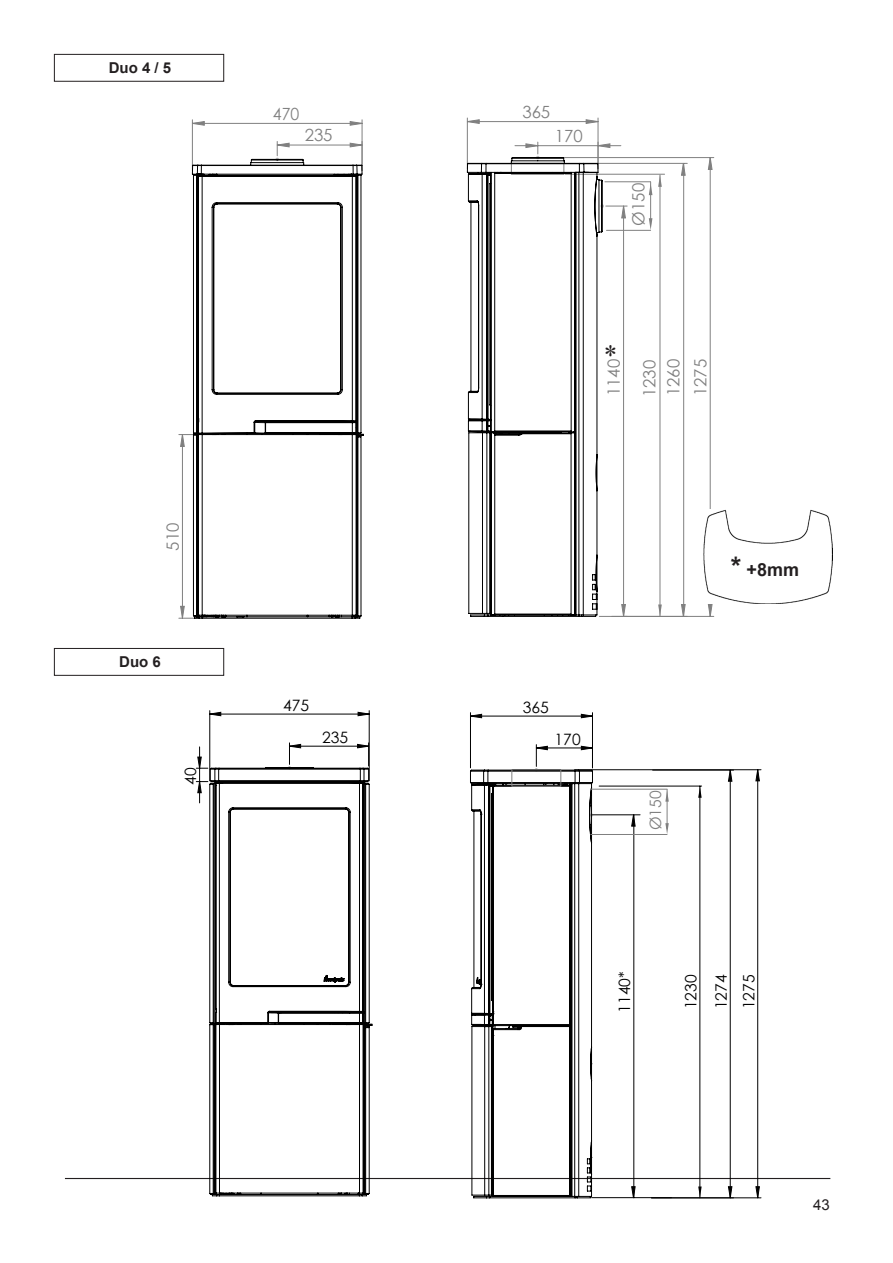
<style>
.page{position:relative;width:893px;height:1263px;background:#fff}
.page>*{position:absolute;margin:0;border:0;box-sizing:border-box;transform-origin:0 0}
.t1{font:27px "Times New Roman";color:#231f20}
.t2{font:700 18px "Arial";color:#231f20}
.t3{font:16.8px/27.2px "Century Gothic";color:#808080}
.t4{font:16.8px "Century Gothic";color:#808080;scale:.95 1}
.t5{font:15.6px/27.5px "Century Gothic";color:#000}
.t6{font:15.6px "Century Gothic";color:#808080}
.t7{font:700 15px "Arial";color:#231f20}
.t8{font:15px "Arial";color:#231f20}
.s1{font-size:27px}
</style>
<div class="page">
<hr style="left:65px;top:1178px;width:765px;height:1px;background:#231f20">
<hr style="left:564px;top:157px;width:150px;height:1px;background:#808080">
<hr style="left:612px;top:616px;width:102px;height:1px;background:#808080">
<hr style="left:467px;top:118px;width:1px;height:51px;background:#808080">
<hr style="left:598px;top:118px;width:1px;height:51px;background:#808080">
<svg style="left:658px;top:163px;width:28px;height:453px"></svg>
<svg style="left:708px;top:158px;width:5px;height:459px"></svg>
<svg style="left:467px;top:119px;width:132px;height:5px"></svg>
<hr style="left:605px;top:181px;width:46px;height:1px;background:#808080">
<svg style="left:649px;top:183px;width:3px;height:12px"></svg>
<svg style="left:649px;top:218px;width:3px;height:12px"></svg>
<hr style="left:650px;top:182px;width:1px;height:42px;background:#808080">
<hr style="left:606px;top:230px;width:45px;height:1px;background:#808080">
<div style="left:54px;top:54px;width:170px;height:28px;border:1px solid #231f20"></div>
<hr style="left:362px;top:120px;width:1px;height:51px;background:#808080">
<hr style="left:192px;top:120px;width:1px;height:51px;background:#808080">
<svg style="left:466px;top:140px;width:161px;height:477px"></svg>
<svg style="left:192px;top:121px;width:171px;height:5px"></svg>
<svg style="left:179px;top:434px;width:12px;height:185px"></svg>
<svg style="left:276px;top:141px;width:87px;height:17px"></svg>
<svg style="left:191px;top:158px;width:173px;height:461px"></svg>
<img style="left:704px;top:509px;width:129px;height:94px">
<div style="left:54px;top:648px;width:170px;height:28px;border:1px solid #231f20"></div>
<hr style="left:599px;top:786px;width:103px;height:1px;background:#000">
<hr style="left:592px;top:814px;width:48px;height:1px;background:#000">
<hr style="left:591px;top:1197px;width:80px;height:1px;background:#000">
<hr style="left:209px;top:711px;width:1px;height:70px;background:#000">
<hr style="left:369px;top:711px;width:1px;height:70px;background:#000">
<hr style="left:592px;top:713px;width:1px;height:55px;background:#000">
<hr style="left:470px;top:713px;width:1px;height:55px;background:#000">
<hr style="left:653px;top:770px;width:80px;height:1px;background:#000">
<hr style="left:575px;top:769px;width:186px;height:1px;background:#000">
<hr style="left:651px;top:1197px;width:110px;height:1px;background:#000">
<svg style="left:288px;top:743px;width:81px;height:24px"></svg>
<svg style="left:535px;top:745px;width:58px;height:24px"></svg>
<svg style="left:631px;top:814px;width:5px;height:384px"></svg>
<svg style="left:209px;top:711px;width:161px;height:5px"></svg>
<svg style="left:471px;top:714px;width:121px;height:4px"></svg>
<svg style="left:196px;top:747px;width:12px;height:56px"></svg>
<svg style="left:698px;top:769px;width:62px;height:429px"></svg>
<svg style="left:209px;top:767px;width:163px;height:430px"></svg>
<svg style="left:469px;top:769px;width:125px;height:430px"></svg>
<div style="left:511px;top:769px;width:50px;height:17px;border:1px solid #808080"></div>
<hr style="left:591px;top:789px;width:76px;height:1px;background:#808080">
<svg style="left:665px;top:790px;width:4px;height:12px"></svg>
<svg style="left:665px;top:823px;width:4px;height:11px"></svg>
<hr style="left:667px;top:789px;width:1px;height:40px;background:#808080">
<hr style="left:591px;top:834px;width:76px;height:1px;background:#808080">
<p class="t7" style="left:109px;top:58px;width:64px">Duo 4 / 5</p>
<p class="t4" style="left:273px;top:102px;width:29px">470</p>
<p class="t3" style="left:305px;top:121px;width:29px">235</p>
<p class="t3" style="left:159px;top:551px;width:29px;rotate:-90deg">510</p>
<p class="t7" style="left:119px;top:652px;width:43px">Duo 6</p>
<p class="t5" style="left:177px;top:785px;width:19px;rotate:-90deg">40</p>
<p class="t5" style="left:283px;top:691px;width:28px">475</p>
<p class="t5" style="left:322px;top:723px;width:28px">235</p>
<p class="t3" style="left:522px;top:98px;width:29px">365</p>
<p class="t3" style="left:555px;top:122px;width:29px">170</p>
<p class="t3" style="left:624px;top:226px;width:44px;rotate:-90deg">Ø150</p>
<p class="t1" style="left:604px;top:337px;width:15px">*</p>
<p class="t3" style="left:600px;top:396px;width:39px;rotate:-90deg">1140</p>
<p class="t3" style="left:637px;top:398px;width:39px;rotate:-90deg">1140</p>
<p class="t3" style="left:635px;top:388px;width:20px;rotate:-90deg">23</p>
<p class="t3" style="left:660px;top:396px;width:39px;rotate:-90deg">1260<br>1275</p>
<p class="t3" style="left:696px;top:398px;width:39px;rotate:-90deg">1260</p>
<p class="t5" style="left:523px;top:693px;width:28px">365</p>
<p class="t5" style="left:555px;top:725px;width:28px">170</p>
<p class="t2" style="left:731px;top:558px;width:70px"><span class="s1">*</span> +8mm</p>
<p class="t6" style="left:645px;top:830px;width:41px;rotate:-90deg">Ø150</p>
<p class="t5" style="left:610px;top:1012px;width:43px;rotate:-90deg">1140*</p>
<p class="t5" style="left:677px;top:1009px;width:36px;rotate:-90deg">1230</p>
<p class="t5" style="left:707px;top:1009px;width:36px;rotate:-90deg">1274<br>1275</p>
<p class="t8" style="left:813px;top:1195px;width:18px">43</p>
</div>
